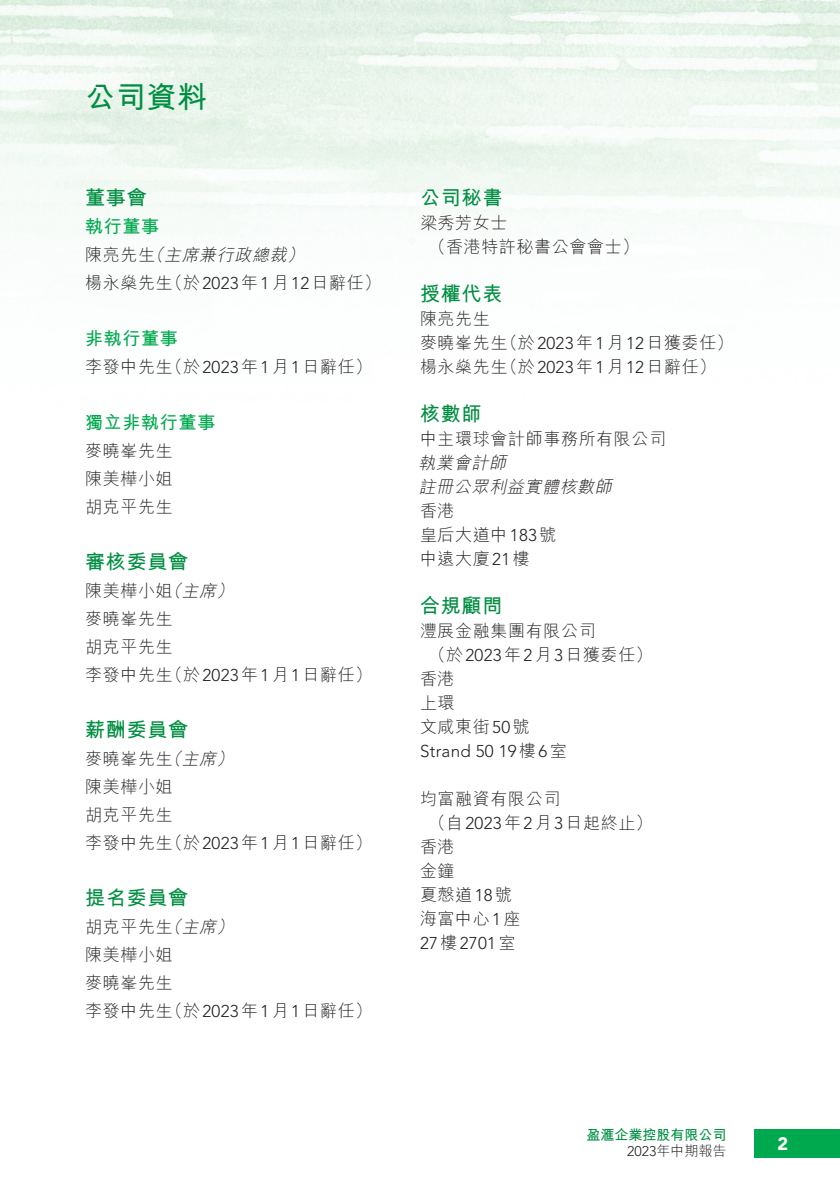
<style>
.page{position:relative;width:840px;height:1191px;background:#fff}
.page>*{position:absolute;margin:0;border:0;box-sizing:border-box;transform-origin:0 0}
.t1{font:700 30px "M Hei HK";color:#008e42}
._01_H1{font:700 20px "M Hei HK";letter-spacing:.04em;color:#008e42}
._02_H2{font:700 18px "M Hei HK";letter-spacing:.04em;color:#00a94e}
.t2{font:900 18px "Avenir LT Std";color:#fff}
._00_txt{font:300 17px "M Hei HK";letter-spacing:.035em;color:#231f20}
._00_txt-2{font:italic 300 17px "M Hei HK";color:#231f20}
._00_txt-3{font:300 17px "Avenir LT Std";letter-spacing:.015em;color:#231f20}
.t3{font:700 14px "M Hei HK";color:#008e42}
.t4{font:300 14px "M Hei HK";color:#231f20}
.s1{font-family:"Avenir LT Std"}
.s2{font-family:"M Hei HK"}
</style>
<div class="page">
<img style="left:0;top:0;width:839px;height:1158px">
<div style="left:754px;top:1129px;width:85px;height:28px;background:#00a94e"></div>
<p class="t1" style="left:85px;top:75px;width:123px">公司資料</p>
<p class="_01_H1" style="left:85px;top:183px;width:63px">董事會</p>
<p class="_02_H2" style="left:85px;top:213px;width:76px">執行董事</p>
<p class="_00_txt-2" style="left:147px;top:246px;width:22px">（</p>
<p class="_00_txt-2" style="left:287px;top:246px;width:22px">(</p>
<p class="_00_txt" style="left:85px;top:246px;width:71px">陳亮先生</p>
<p class="_00_txt-2" style="left:164px;top:246px;width:128px">主席兼行政總裁</p>
<p class="_00_txt" style="left:166px;top:274px;width:217px">（於<span class="s1">2023</span>年<span class="s1">1</span>月<span class="s1">12</span>日辭任(</p>
<p class="_00_txt" style="left:85px;top:274px;width:89px">楊永燊先生</p>
<p class="_02_H2" style="left:85px;top:325px;width:94px">非執行董事</p>
<p class="_00_txt" style="left:166px;top:358px;width:208px">（於<span class="s1">2023</span>年<span class="s1">1</span>月<span class="s1">1</span>日辭任(</p>
<p class="_00_txt" style="left:85px;top:358px;width:89px">李發中先生</p>
<p class="_02_H2" style="left:85px;top:409px;width:132px">獨立非執行董事</p>
<p class="_00_txt" style="left:85px;top:442px;width:89px">麥曉峯先生</p>
<p class="_00_txt" style="left:85px;top:470px;width:89px">陳美樺小姐</p>
<p class="_00_txt" style="left:85px;top:498px;width:89px">胡克平先生</p>
<p class="_01_H1" style="left:85px;top:547px;width:105px">審核委員會</p>
<p class="_00_txt" style="left:85px;top:582px;width:89px">陳美樺小姐</p>
<p class="_00_txt" style="left:85px;top:610px;width:89px">麥曉峯先生</p>
<p class="_00_txt" style="left:85px;top:638px;width:89px">胡克平先生</p>
<p class="_00_txt-2" style="left:164px;top:582px;width:22px">（</p>
<p class="_00_txt-2" style="left:216px;top:582px;width:22px">(</p>
<p class="_00_txt-2" style="left:181px;top:582px;width:40px">主席</p>
<p class="_00_txt" style="left:166px;top:666px;width:208px">（於<span class="s1">2023</span>年<span class="s1">1</span>月<span class="s1">1</span>日辭任(</p>
<p class="_00_txt" style="left:85px;top:666px;width:89px">李發中先生</p>
<p class="_01_H1" style="left:85px;top:715px;width:105px">薪酬委員會</p>
<p class="_00_txt-2" style="left:164px;top:750px;width:22px">（</p>
<p class="_00_txt-2" style="left:216px;top:750px;width:22px">(</p>
<p class="_00_txt" style="left:85px;top:750px;width:89px">麥曉峯先生</p>
<p class="_00_txt" style="left:85px;top:778px;width:89px">陳美樺小姐</p>
<p class="_00_txt" style="left:85px;top:806px;width:89px">胡克平先生</p>
<p class="_00_txt-2" style="left:181px;top:750px;width:40px">主席</p>
<p class="_00_txt" style="left:166px;top:834px;width:208px">（於<span class="s1">2023</span>年<span class="s1">1</span>月<span class="s1">1</span>日辭任(</p>
<p class="_00_txt" style="left:85px;top:834px;width:89px">李發中先生</p>
<p class="_01_H1" style="left:85px;top:883px;width:105px">提名委員會</p>
<p class="_00_txt-2" style="left:164px;top:918px;width:22px">（</p>
<p class="_00_txt-2" style="left:216px;top:918px;width:22px">(</p>
<p class="_00_txt" style="left:85px;top:918px;width:89px">胡克平先生</p>
<p class="_00_txt" style="left:85px;top:946px;width:89px">陳美樺小姐</p>
<p class="_00_txt" style="left:85px;top:974px;width:89px">麥曉峯先生</p>
<p class="_00_txt-2" style="left:181px;top:918px;width:40px">主席</p>
<p class="_00_txt" style="left:166px;top:1002px;width:208px">（於<span class="s1">2023</span>年<span class="s1">1</span>月<span class="s1">1</span>日辭任(</p>
<p class="_00_txt" style="left:85px;top:1002px;width:89px">李發中先生</p>
<p class="_01_H1" style="left:420px;top:183px;width:84px">公司秘書</p>
<p class="_00_txt" style="left:420px;top:214px;width:89px">梁秀芳女士</p>
<p class="_00_txt" style="left:428px;top:238px;width:212px">（香港特許秘書公會會士(</p>
<p class="_01_H1" style="left:420px;top:279px;width:84px">授權代表</p>
<p class="_00_txt" style="left:420px;top:310px;width:71px">陳亮先生</p>
<p class="_00_txt" style="left:500px;top:334px;width:234px">（於<span class="s1">2023</span>年<span class="s1">1</span>月<span class="s1">12</span>日獲委任(</p>
<p class="_00_txt" style="left:420px;top:334px;width:89px">麥曉峯先生</p>
<p class="_00_txt" style="left:500px;top:358px;width:217px">（於<span class="s1">2023</span>年<span class="s1">1</span>月<span class="s1">12</span>日辭任(</p>
<p class="_00_txt" style="left:420px;top:358px;width:89px">楊永燊先生</p>
<p class="_01_H1" style="left:420px;top:399px;width:63px">核數師</p>
<p class="_00_txt" style="left:420px;top:430px;width:247px">中主環球會計師事務所有限公司</p>
<p class="_00_txt-2" style="left:418px;top:454px;width:93px">執業會計師</p>
<p class="_00_txt-2" style="left:418px;top:478px;width:198px">註冊公眾利益實體核數師</p>
<p class="_00_txt" style="left:420px;top:502px;width:36px">香港</p>
<p class="_00_txt" style="left:420px;top:526px;width:138px">皇后大道中<span class="s1">183</span>號</p>
<p class="_00_txt" style="left:420px;top:550px;width:111px">中遠大廈<span class="s1">21</span>樓</p>
<p class="_01_H1" style="left:420px;top:591px;width:84px">合規顧問</p>
<p class="_00_txt" style="left:420px;top:622px;width:177px">灃展金融集團有限公司</p>
<p class="_00_txt" style="left:428px;top:646px;width:225px">（於<span class="s1">2023</span>年<span class="s1">2</span>月<span class="s1">3</span>日獲委任(</p>
<p class="_00_txt" style="left:420px;top:670px;width:36px">香港</p>
<p class="_00_txt" style="left:420px;top:694px;width:36px">上環</p>
<p class="_00_txt" style="left:420px;top:718px;width:111px">文咸東街<span class="s1">50</span>號</p>
<p class="_00_txt-3" style="left:420px;top:741px;width:148px">Strand 50 19 <span class="s2">樓</span>6<span class="s2">室</span></p>
<p class="_00_txt" style="left:420px;top:790px;width:142px">均富融資有限公司</p>
<p class="_00_txt" style="left:428px;top:814px;width:225px">（自<span class="s1">2023</span>年<span class="s1">2</span>月<span class="s1">3</span>日起終止(</p>
<p class="_00_txt" style="left:420px;top:838px;width:36px">香港</p>
<p class="_00_txt" style="left:420px;top:862px;width:36px">金鐘</p>
<p class="_00_txt" style="left:420px;top:886px;width:93px">夏愨道<span class="s1">18</span>號</p>
<p class="_00_txt" style="left:420px;top:910px;width:102px">海富中心<span class="s1">1</span>座</p>
<p class="_00_txt-3" style="left:420px;top:933px;width:97px">27<span class="s2">樓</span>2701<span class="s2">室</span></p>
<p class="t3" style="left:586px;top:1124px;width:141px">盈滙企業控股有限公司</p>
<p class="t4" style="left:627px;top:1143px;width:101px"><span class="s1">2023</span>年中期報告</p>
<p class="t2" style="left:777px;top:1132px;width:12px">2</p>
</div>
